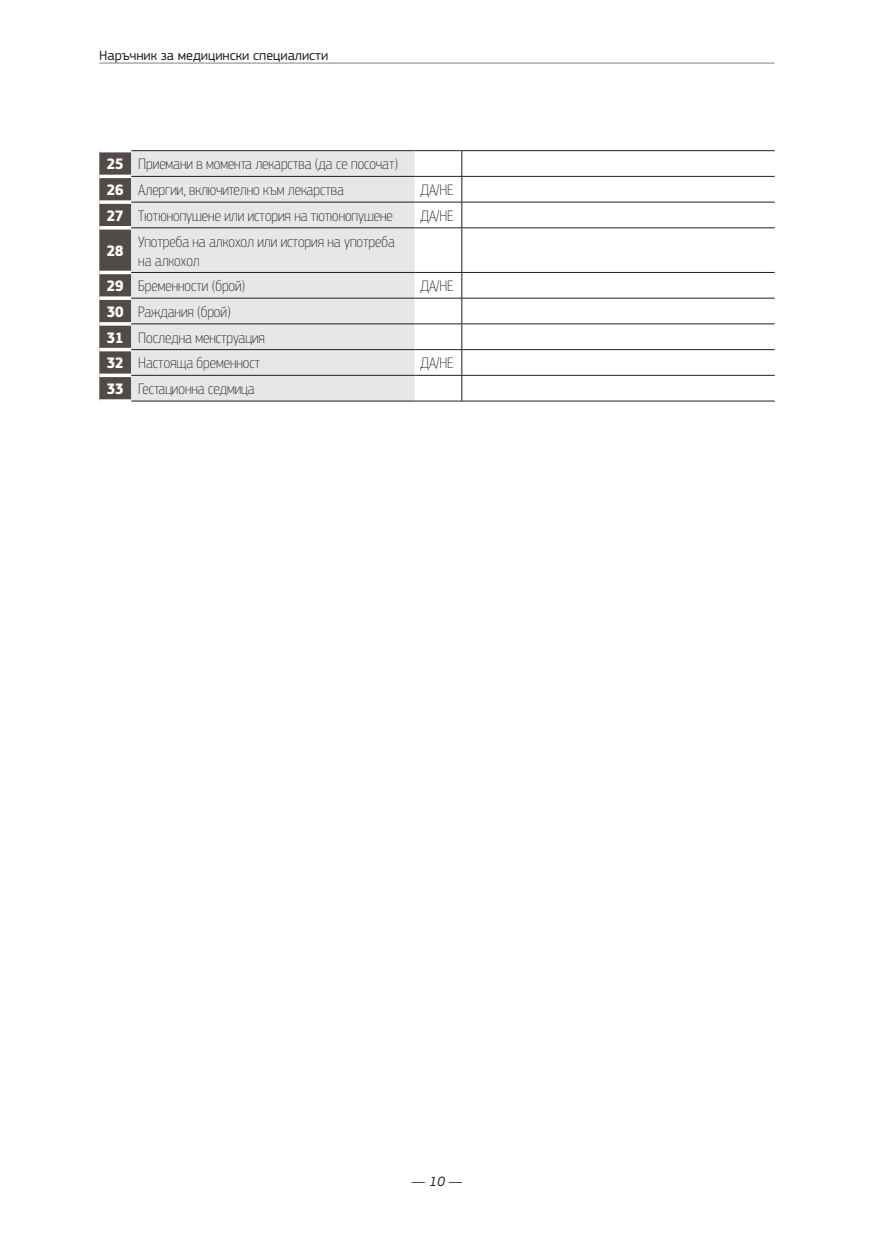
<style>
.page{position:relative;width:874px;height:1241px;background:#fff}
.page>*{position:absolute;margin:0;border:0;box-sizing:border-box;transform-origin:0 0}
.Table_text{font:100 15.75px/18.9px "EC Square Sans Cond Pro";color:#231f20}
.White_text{font:700 15.75px "EC Square Sans Cond Pro";color:#fff}
.t1{font:14px "EC Square Sans Pro";color:#231f20}
.t2{font:italic 14px "EC Square Sans Pro";color:#231f20}
</style>
<div class="page">
<hr style="left:99px;top:63px;width:675px;height:1px;background:#808285">
<svg style="left:99px;top:152px;width:32px;height:247px;background:#564e4b"></svg>
<div style="left:131px;top:151px;width:283px;height:249px;background:#e6e7e9"></div>
<hr style="left:99px;top:175px;width:32px;height:3px;background:#fff">
<svg style="left:99px;top:200px;width:32px;height:4px"></svg>
<hr style="left:99px;top:226px;width:32px;height:3px;background:#fff">
<hr style="left:99px;top:271px;width:32px;height:3px;background:#fff">
<svg style="left:99px;top:296px;width:32px;height:4px"></svg>
<hr style="left:99px;top:322px;width:32px;height:3px;background:#fff">
<hr style="left:99px;top:348px;width:32px;height:3px;background:#fff">
<svg style="left:99px;top:373px;width:32px;height:4px"></svg>
<hr style="left:131px;top:150px;width:283px;height:1px;background:#231f20">
<hr style="left:414px;top:150px;width:47px;height:1px;background:#231f20">
<hr style="left:461px;top:150px;width:313px;height:1px;background:#231f20">
<hr style="left:131px;top:176px;width:283px;height:1px;background:#231f20">
<hr style="left:414px;top:176px;width:47px;height:1px;background:#231f20">
<hr style="left:461px;top:176px;width:313px;height:1px;background:#231f20">
<hr style="left:131px;top:202px;width:283px;height:1px;background:#231f20">
<hr style="left:414px;top:202px;width:47px;height:1px;background:#231f20">
<hr style="left:461px;top:202px;width:313px;height:1px;background:#231f20">
<hr style="left:131px;top:227px;width:283px;height:1px;background:#231f20">
<hr style="left:414px;top:227px;width:47px;height:1px;background:#231f20">
<hr style="left:461px;top:227px;width:313px;height:1px;background:#231f20">
<hr style="left:131px;top:272px;width:283px;height:1px;background:#231f20">
<hr style="left:414px;top:272px;width:47px;height:1px;background:#231f20">
<hr style="left:461px;top:272px;width:313px;height:1px;background:#231f20">
<hr style="left:131px;top:298px;width:283px;height:1px;background:#231f20">
<hr style="left:414px;top:298px;width:47px;height:1px;background:#231f20">
<hr style="left:461px;top:298px;width:313px;height:1px;background:#231f20">
<hr style="left:131px;top:323px;width:283px;height:1px;background:#231f20">
<hr style="left:414px;top:323px;width:47px;height:1px;background:#231f20">
<hr style="left:461px;top:323px;width:313px;height:1px;background:#231f20">
<hr style="left:131px;top:349px;width:283px;height:1px;background:#231f20">
<hr style="left:414px;top:349px;width:47px;height:1px;background:#231f20">
<hr style="left:461px;top:349px;width:313px;height:1px;background:#231f20">
<hr style="left:131px;top:375px;width:283px;height:1px;background:#231f20">
<hr style="left:414px;top:375px;width:47px;height:1px;background:#231f20">
<hr style="left:461px;top:375px;width:313px;height:1px;background:#231f20">
<svg style="left:99px;top:399px;width:32px;height:2px"></svg>
<hr style="left:131px;top:400px;width:283px;height:1px;background:#231f20">
<hr style="left:414px;top:400px;width:47px;height:1px;background:#231f20">
<hr style="left:461px;top:400px;width:313px;height:1px;background:#231f20">
<svg style="left:461px;top:151px;width:1px;height:76px"></svg>
<hr style="left:461px;top:228px;width:1px;height:44px;background:#231f20">
<svg style="left:461px;top:272px;width:1px;height:129px"></svg>
<p class="t1" style="left:99px;top:47px;width:230px">Наръчник за медицински специалисти</p>
<p class="White_text" style="left:107px;top:154px;width:18px">25</p>
<p class="Table_text" style="left:138px;top:155px;width:261px">Приемани в момента лекарства (да се посочат)</p>
<p class="White_text" style="left:107px;top:180px;width:18px">26</p>
<p class="Table_text" style="left:138px;top:180px;width:207px">Алергии, включително към лекарства</p>
<p class="Table_text" style="left:420px;top:180px;width:35px">ДА/НЕ</p>
<p class="White_text" style="left:107px;top:206px;width:18px">27</p>
<p class="Table_text" style="left:138px;top:206px;width:256px">Тютюнопушене или история на тютюнопушене</p>
<p class="Table_text" style="left:420px;top:206px;width:35px">ДА/НЕ</p>
<p class="White_text" style="left:107px;top:241px;width:18px">28</p>
<p class="Table_text" style="left:138px;top:232px;width:258px">Употреба на алкохол или история на употреба на алкохол</p>
<p class="White_text" style="left:107px;top:276px;width:18px">29</p>
<p class="Table_text" style="left:138px;top:276px;width:108px">Бременности (брой)</p>
<p class="Table_text" style="left:420px;top:276px;width:35px">ДА/НЕ</p>
<p class="White_text" style="left:107px;top:302px;width:18px">30</p>
<p class="Table_text" style="left:138px;top:302px;width:94px">Раждания (брой)</p>
<p class="White_text" style="left:107px;top:328px;width:18px">31</p>
<p class="Table_text" style="left:138px;top:328px;width:128px">Последна менструация</p>
<p class="White_text" style="left:107px;top:353px;width:18px">32</p>
<p class="Table_text" style="left:138px;top:354px;width:123px">Настояща бременност</p>
<p class="Table_text" style="left:420px;top:354px;width:35px">ДА/НЕ</p>
<p class="White_text" style="left:107px;top:379px;width:18px">33</p>
<p class="Table_text" style="left:138px;top:379px;width:118px">Гестационна седмица</p>
<p class="t2" style="left:411px;top:1172px;width:53px">— 10 —</p>
</div>
